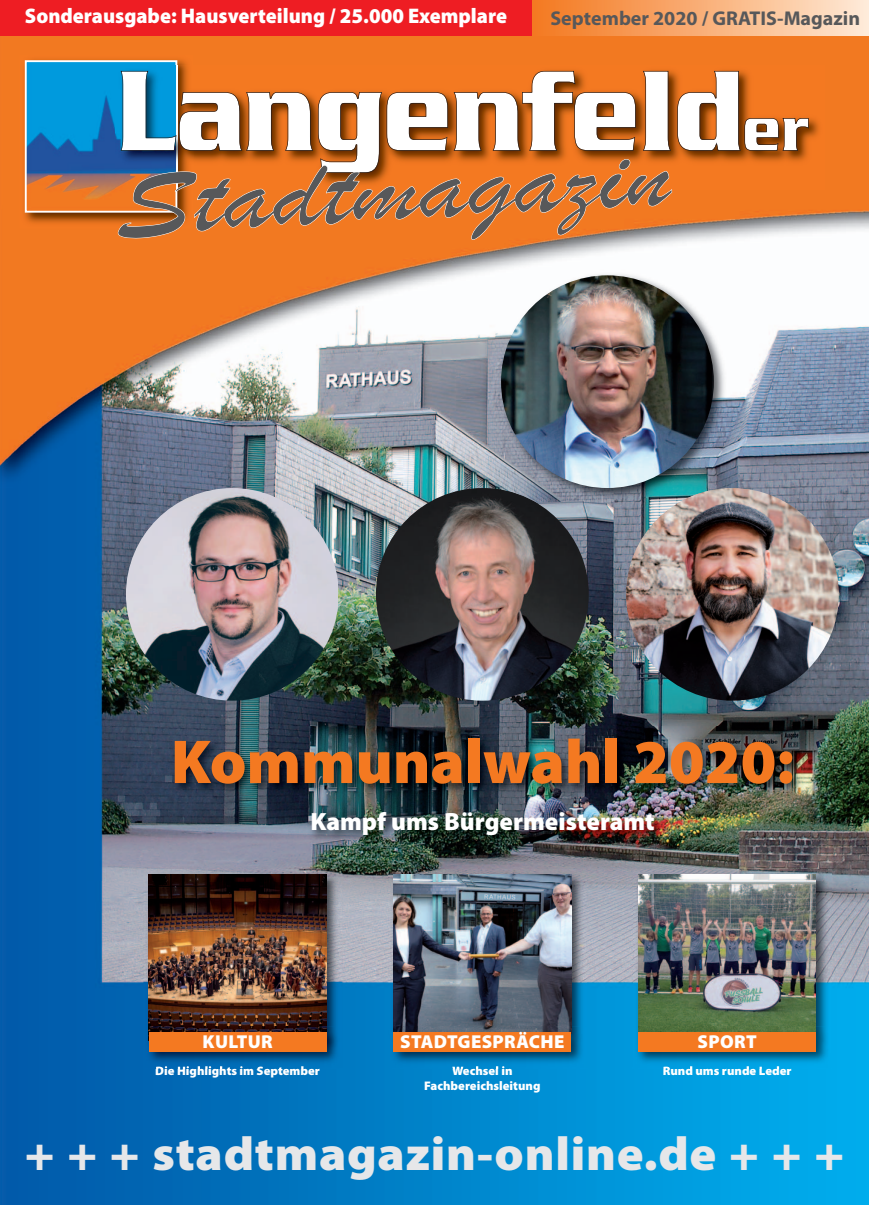
<style>
.page{position:relative;width:869px;height:1205px;background:#fff}
.page>*{position:absolute;margin:0;border:0;box-sizing:border-box;transform-origin:0 0}
.t1{font:900 62.5px "Myriad Pro";color:#f47921}
.t2{font:900 47.5px "Myriad Pro";letter-spacing:.015em;color:#e6e7e9;scale:1.05 1}
.t3{font:900 25px "Myriad Pro";color:#fff}
.t4{font:900 21.12px "Myriad Pro";color:#fff;scale:.96 1}
.t5{font:700 20px "Myriad Pro";color:#57585a}
.t6{font:900 18.75px "Myriad Pro";letter-spacing:.02em;color:#fff}
.t7{font:900 12.5px "Myriad Pro";color:#fff}
</style>
<div class="page">
<img style="left:0;top:35px;width:868px;height:1170px">
<img style="left:388px;top:881px;width:199px;height:187px">
<img style="left:393px;top:881px;width:177px;height:146px">
<img style="left:632px;top:881px;width:199px;height:187px">
<img style="left:638px;top:881px;width:177px;height:146px">
<img style="left:143px;top:881px;width:199px;height:187px">
<img style="left:149px;top:881px;width:177px;height:146px">
<div style="left:531px;top:0;width:337px;height:35px;background:linear-gradient(to right,#f4771c,#ffe9d5)"></div>
<img style="left:143px;top:1027px;width:199px;height:40px">
<img style="left:149px;top:1027px;width:177px;height:5px">
<img style="left:156px;top:1066px;width:86px;height:2px">
<div style="left:149px;top:1032px;width:177px;height:20px;background:#f47921"></div>
<img style="left:393px;top:1027px;width:177px;height:5px">
<img style="left:452px;top:1066px;width:59px;height:2px">
<div style="left:393px;top:1032px;width:177px;height:20px;background:#f47921"></div>
<img style="left:638px;top:1027px;width:177px;height:5px">
<img style="left:663px;top:1066px;width:92px;height:2px">
<div style="left:638px;top:1032px;width:177px;height:20px;background:#f47921"></div>
<img style="left:87px;top:726px;width:781px;height:155px">
<img style="left:388px;top:869px;width:199px;height:12px">
<img style="left:393px;top:874px;width:177px;height:7px">
<img style="left:632px;top:869px;width:199px;height:12px">
<img style="left:638px;top:874px;width:177px;height:7px">
<img style="left:143px;top:869px;width:199px;height:12px">
<img style="left:149px;top:874px;width:177px;height:7px">
<img style="left:19px;top:55px;width:174px;height:174px">
<img style="left:28px;top:63px;width:146px;height:147px">
<div style="left:25px;top:60px;width:152px;height:153px;border:2px solid #fff"></div>
<img style="left:115px;top:65px;width:709px;height:124px">
<div style="left:0;top:0;width:531px;height:35px;background:#ee1d23"></div>
<svg style="left:118px;top:71px;width:680px;height:168px"></svg>
<img style="left:126px;top:488px;width:212px;height:213px;border-radius:50%">
<img style="left:376px;top:488px;width:212px;height:213px;border-radius:50%">
<img style="left:625px;top:488px;width:213px;height:213px;border-radius:50%">
<img style="left:495px;top:269px;width:235px;height:235px">
<img style="left:495px;top:489px;width:44px;height:15px">
<img style="left:675px;top:488px;width:55px;height:16px">
<img style="left:501px;top:275px;width:212px;height:213px;border-radius:50%">
<h3 class="t4" style="left:25px;top:8px;width:503px">Sonderausgabe: Hausverteilung / 25.000 Exemplare</h3>
<h3 class="t5" style="left:550px;top:11px;width:311px">September 2020 / GRATIS-Magazin</h3>
<h1 class="t1" style="left:171px;top:738px;width:624px">Kommunalwahl 2020:</h1>
<h3 class="t3" style="left:310px;top:812px;width:346px">Kampf ums Bürgermeisteramt</h3>
<h3 class="t6" style="left:202px;top:1035px;width:72px">KULTUR</h3>
<h3 class="t6" style="left:400px;top:1035px;width:166px">STADTGESPRÄCHE</h3>
<h3 class="t6" style="left:697px;top:1035px;width:61px">SPORT</h3>
<p class="t7" style="left:155px;top:1066px;width:166px">Die Highlights im September</p>
<p class="t7" style="left:452px;top:1066px;width:62px">Wechsel in</p>
<p class="t7" style="left:662px;top:1066px;width:130px">Rund ums runde Leder</p>
<p class="t7" style="left:424px;top:1081px;width:118px">Fachbereichsleitung</p>
<h2 class="t2" style="left:25px;top:1136px;width:781px">+ + + stadtmagazin-online.de + + +</h2>
</div>
